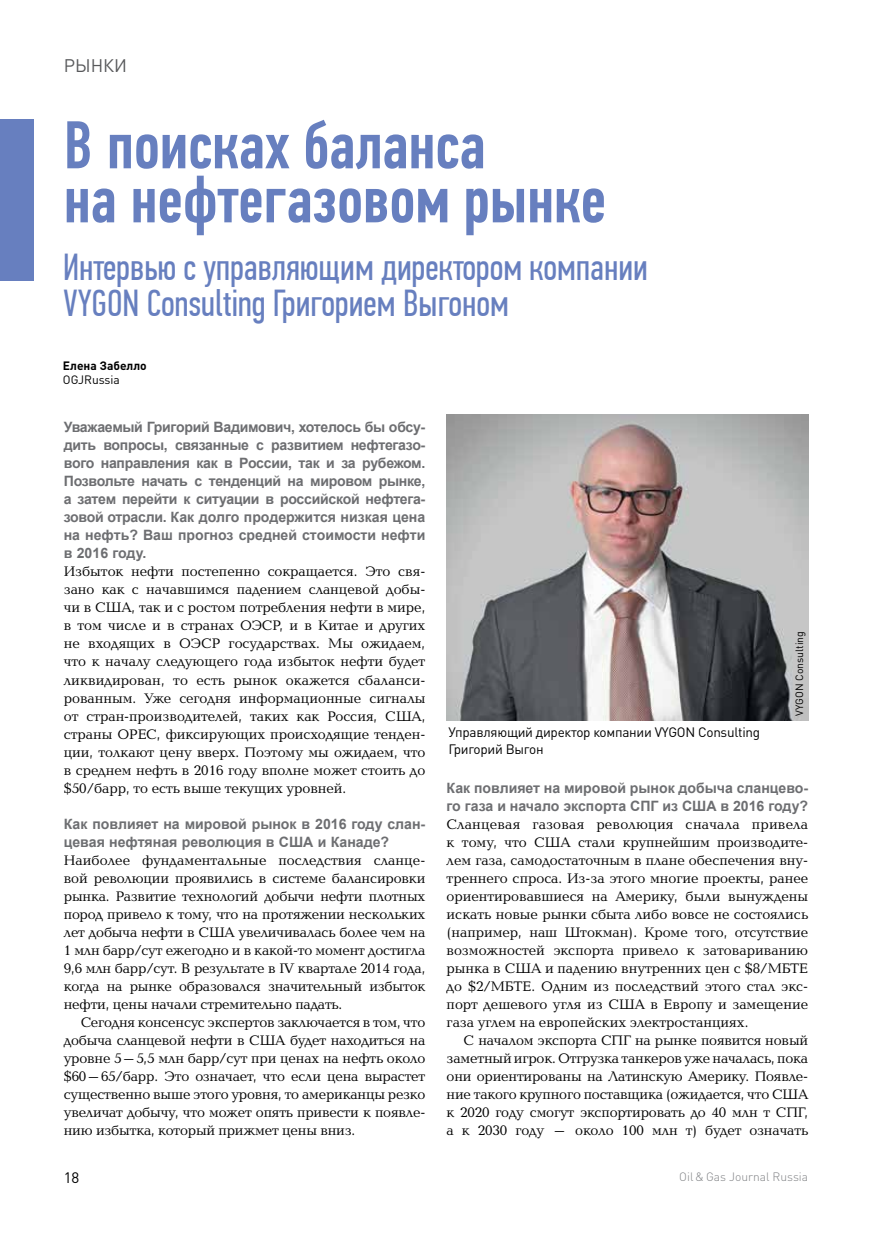
<style>
.page{position:relative;width:872px;height:1234px;background:#fff}
.page>*{position:absolute;margin:0;border:0;box-sizing:border-box;transform-origin:0 0}
.t1{font:500 67.5px/54px "PF Din Text Comp Pro";color:#677fbf}
.t2{font:37.5px/36px "PF Din Text Comp Pro";color:#677fbf}
.t3{font:18px "DIN Cyr";color:#58595b}
.t4{font:15px "DIN Cyr";color:#000}
.t5{font:14.25px/18px "Baltica";letter-spacing:-.01em;color:#000;text-align:justify}
.t6{font:700 14.25px/18px "Arial";color:#6d6e71}
.t7{font:13.5px/16.2px "DIN Cyr";letter-spacing:-.02em;color:#000}
.t8{font:300 12px "DIN Cyr";color:#808285}
.t9{font:700 12px "DIN Cyr";color:#000}
.t10{font:12px "DIN Cyr";color:#000}
.t11{font:10.5px "DIN Cyr";color:#000}
</style>
<div class="page">
<div style="left:0;top:119px;width:34px;height:162px;background:#677fbf"></div>
<img style="left:446px;top:414px;width:362px;height:306px">
<p class="t3" style="left:64px;top:53px;width:65px">РЫНКИ</p>
<h1 class="t1" style="left:64px;top:118px;width:544px">В поисках баланса<br>на нефтегазовом рынке</h1>
<h2 class="t2" style="left:63px;top:250px;width:586px">Интервью с управляющим директором компании<br>VYGON Consulting Григорием Выгоном</h2>
<p class="t9" style="left:63px;top:357px;width:85px">Елена Забелло</p>
<p class="t10" style="left:63px;top:372px;width:58px">OGJRussia</p>
<p class="t6" style="left:64px;top:418px;width:363px;text-align:justify">Уважаемый Григорий Вадимович, хотелось бы обсу&shy;дить вопросы, связанные с развитием нефтегазо&shy;вого направления как в России, так и за рубежом.<br>Позвольте начать с тенденций на мировом рынке, а затем перейти к ситуации в российской нефтега&shy;зовой отрасли. Как долго продержится низкая цена на нефть? Ваш прогноз средней стоимости нефти в 2016 году.</p>
<p class="t5" style="left:64px;top:563px;width:363px">Избыток нефти постепенно сокращается. Это свя&shy;зано как с начавшимся падением сланцевой добы&shy;чи в США, так и с ростом потребления нефти в мире, в том числе и в странах ОЭСР, и в Китае и других не входящих в ОЭСР государствах. Мы ожидаем, что к началу следующего года избыток нефти будет ликвидирован, то есть рынок окажется сбаланси&shy;рованным. Уже сегодня информационные сигналы от стран-производителей, таких как Россия, США, страны OPEC, фиксирующих происходящие тенден&shy;ции, толкают цену вверх. Поэтому мы ожидаем, что в среднем нефть в 2016 году вполне может стоить до $50/барр, то есть выше текущих уровней.</p>
<p class="t6" style="left:64px;top:814px;width:363px">Как повлияет на мировой рынок в 2016 году слан&shy;цевая нефтяная революция в США и Канаде?</p>
<p class="t5" style="left:64px;top:851px;width:363px">Наиболее фундаментальные последствия сланце&shy;вой революции проявились в системе балансировки рынка. Развитие технологий добычи нефти плотных пород привело к тому, что на протяжении нескольких лет добыча нефти в США увеличивалась более чем на 1 млн барр/сут ежегодно и в какой-то момент достигла 9,6 млн барр/сут. В результате в IV квартале 2014 года, когда на рынке образовался значительный избыток нефти, цены начали стремительно падать.</p>
<p class="t5" style="left:64px;top:1013px;width:363px;text-indent:17px">Сегодня консенсус экспертов заключается в том, что добыча сланцевой нефти в США будет находиться на уровне 5–5,5 млн барр/сут при ценах на нефть около $60–65/барр. Это означает, что если цена вырастет существенно выше этого уровня, то американцы резко увеличат добычу, что может опять привести к появле&shy;нию избытка, который прижмет цены вниз.</p>
<p class="t7" style="left:448px;top:723px;width:313px">Управляющий директор компании VYGON Consulting<br>Григорий Выгон</p>
<p class="t11" style="left:792px;top:716px;width:87px;rotate:-90deg">VYGON Consulting</p>
<p class="t6" style="left:446px;top:778px;width:363px">Как повлияет на мировой рынок добыча сланцево&shy;го газа и начало экспорта СПГ из США в 2016 году?</p>
<p class="t5" style="left:446px;top:815px;width:363px">Сланцевая газовая революция сначала привела к тому, что США стали крупнейшим производите&shy;лем газа, самодостаточным в плане обеспечения вну&shy;треннего спроса. Из-за этого многие проекты, ранее ориентировавшиеся на Америку, были вынуждены искать новые рынки сбыта либо вовсе не состоялись (например, наш Штокман). Кроме того, отсутствие возможностей экспорта привело к затовариванию рынка в США и падению внутренних цен с $8/МБТЕ до $2/МБТЕ. Одним из последствий этого стал экс&shy;порт дешевого угля из США в Европу и замещение газа углем на европейских электростанциях.</p>
<p class="t5" style="left:446px;top:1031px;width:363px;text-indent:17px">С началом экспорта СПГ на рынке появится новый заметный игрок. Отгрузка танкеров уже началась, пока они ориентированы на Латинскую Америку. Появле&shy;ние такого крупного поставщика (ожидается, что США к 2020 году смогут экспортировать до 40 млн т СПГ, а к 2030 году – около 100 млн т) будет означать</p>
<p class="t4" style="left:64px;top:1167px;width:17px">18</p>
<p class="t8" style="left:679px;top:1167px;width:130px">Oil&amp;Gas Journal Russia</p>
</div>
